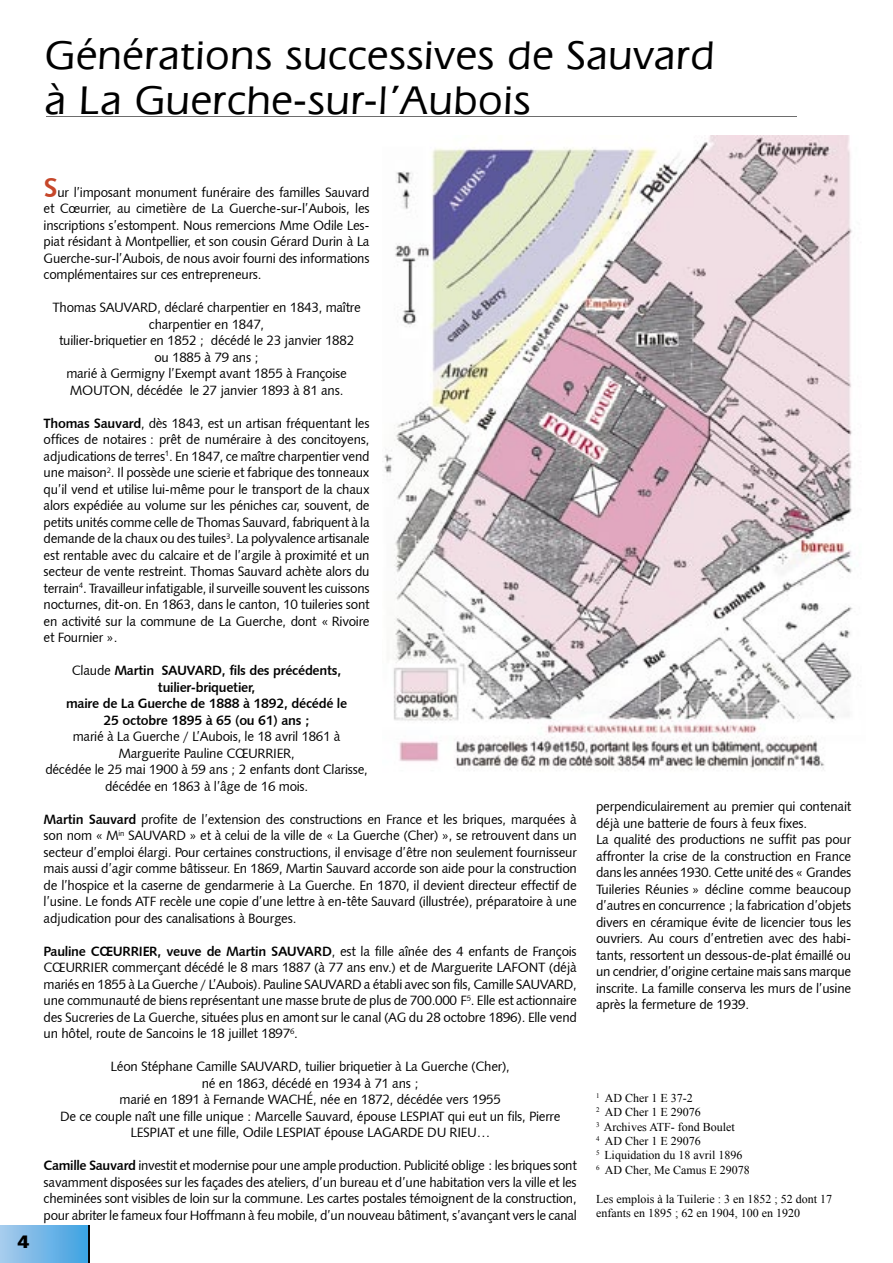
<style>
.page{position:relative;width:893px;height:1263px;background:#fff}
.page>*{position:absolute;margin:0;border:0;box-sizing:border-box;transform-origin:0 0}
.t1{font:500 42px/45px "Eras IT Cby BT";letter-spacing:.025em;color:#000}
.t2{font:18px "USA Black Plain";color:#000}
.t3{font:13.5px/16.5px "Humanist 531 BT Roman A";letter-spacing:-.02em;color:#000;text-align:justify}
.t4{font:13.5px/16.5px "Humanist 531 BT Bold A";letter-spacing:-.02em;color:#000;text-align:center}
.t5{font:12px/14.4px "Times New Roman";color:#000}
.s1{font-family:"Humanist 531 BT Bold A";font-size:27px;color:#c6472a}
.s2{font-family:"Humanist 531 BT Bold A"}
.s3{font-family:"Humanist 531 BT Roman A"}
</style>
<div class="page">
<hr style="left:46px;top:116px;width:751px;height:1px;background:#6d6d6d">
<img style="left:382px;top:135px;width:471px;height:636px">
<div style="left:0;top:1225px;width:89px;height:38px;background:linear-gradient(to right,#a9cbec,#3ba2e3)"></div>
<h1 class="t1" style="left:45px;top:32px;width:671px">Générations successives de Sauvard à La Guerche-sur-l’Aubois</h1>
<h2 class="t2" style="left:17px;top:1231px;width:14px">4</h2>
<p class="t3" style="left:44px;top:183px;width:328px"><span class="s1">S</span>ur l’imposant monument funéraire des familles Sauvard et Cœurrier, au cimetière de La Guerche-sur-l’Aubois, les inscriptions s’estompent. Nous remercions Mme Odile Les&shy;piat résidant à Montpellier, et son cousin Gérard Durin à La Guerche-sur-l’Aubois, de nous avoir fourni des informations complémentaires sur ces entrepreneurs.</p>
<p class="t3" style="left:52px;top:299px;width:310px;text-align:center">Thomas SAUVARD, déclaré charpentier en 1843, maître charpentier en 1847,<br>tuilier-briquetier en 1852 ; décédé le 23 janvier 1882 ou 1885 à 79 ans ;<br>marié à Germigny l’Exempt avant 1855 à Françoise MOUTON, décédée le 27 janvier 1893 à 81 ans.</p>
<p class="t3" style="left:44px;top:414px;width:328px"><span class="s2">Thomas Sauvard</span>, dès 1843, est un artisan fréquentant les offices de notaires : prêt de numéraire à des concitoyens, adjudications de terres<sup>1</sup>. En 1847, ce maître charpentier vend une maison<sup>2</sup>. Il possède une scierie et fabrique des tonneaux qu’il vend et utilise lui-même pour le transport de la chaux alors expédiée au volume sur les péniches car, souvent, de petits unités comme celle de Thomas Sauvard, fabriquent à la demande de la chaux ou des tuiles<sup>3</sup>. La polyvalence artisanale est rentable avec du calcaire et de l’argile à proximité et un secteur de vente restreint. Thomas Sauvard achète alors du terrain<sup>4</sup>. Travailleur infatigable, il surveille souvent les cuissons nocturnes, dit-on. En 1863, dans le canton, 10 tuileries sont en activité sur la commune de La Guerche, dont « Rivoire et Fournier ».</p>
<p class="t4" style="left:66px;top:662px;width:283px"><span class="s3">Claude</span> Martin SAUVARD, fils des précédents, tuilier-briquetier,<br>maire de La Guerche de 1888 à 1892, décédé le 25 octobre 1895 à 65 (ou 61) ans ;</p>
<p class="t3" style="left:45px;top:728px;width:324px;text-align:center">marié à La Guerche / L’Aubois, le 18 avril 1861 à Marguerite Pauline CŒURRIER,<br>décédée le 25 mai 1900 à 59 ans ; 2 enfants dont Clarisse, décédée en 1863 à l’âge de 16 mois.</p>
<p class="t3" style="left:44px;top:810px;width:535px"><span class="s2">Martin Sauvard</span> profite de l’extension des constructions en France et les briques, marquées à son nom « M<sup>in</sup> SAUVARD » et à celui de la ville de « La Guerche (Cher) », se retrouvent dans un secteur d’emploi élargi. Pour certaines constructions, il envisage d’être non seulement fournisseur mais aussi d’agir comme bâtisseur. En 1869, Martin Sauvard accorde son aide pour la construction de l’hospice et la caserne de gendarmerie à La Guerche. En 1870, il devient directeur effectif de l’usine. Le fonds ATF recèle une copie d’une lettre à en-tête Sauvard (illustrée), préparatoire à une adjudication pour des canalisations à Bourges.</p>
<p class="t3" style="left:44px;top:942px;width:535px"><span class="s2">Pauline CŒURRIER, veuve de Martin SAUVARD</span>, est la fille aînée des 4 enfants de François CŒURRIER commerçant décédé le 8 mars 1887 (à 77 ans env.) et de Marguerite LAFONT (déjà mariés en 1855 à La Guerche / L’Aubois). Pauline SAUVARD a établi avec son fils, Camille SAUVARD, une communauté de biens représentant une masse brute de plus de 700.000 F<sup>5</sup>. Elle est actionnaire des Sucreries de La Guerche, situées plus en amont sur le canal (AG du 28 octobre 1896). Elle vend un hôtel, route de Sancoins le 18 juillet 1897<sup>6</sup>.</p>
<p class="t3" style="left:60px;top:1058px;width:502px;text-align:center">Léon Stéphane Camille SAUVARD, tuilier briquetier à La Guerche (Cher),<br>né en 1863, décédé en 1934 à 71 ans ;<br>marié en 1891 à Fernande WACHÉ, née en 1872, décédée vers 1955<br>De ce couple naît une fille unique : Marcelle Sauvard, épouse LESPIAT qui eut un fils, Pierre LESPIAT et une fille, Odile LESPIAT épouse LAGARDE DU RIEU…</p>
<p class="t3" style="left:44px;top:1157px;width:535px"><span class="s2">Camille Sauvard</span> investit et modernise pour une ample production. Publicité oblige : les briques sont savamment disposées sur les façades des ateliers, d’un bureau et d’une habitation vers la ville et les cheminées sont visibles de loin sur la commune. Les cartes postales témoignent de la construction, pour abriter le fameux four Hoffmann à feu mobile, d’un nouveau bâtiment, s’avançant vers le canal</p>
<p class="t3" style="left:596px;top:798px;width:257px;text-align:left">perpendiculairement au premier qui contenait déjà une batterie de fours à feux fixes.<br>La qualité des productions ne suffit pas pour affronter la crise de la construction en France dans les années 1930. Cette unité des « Grandes Tuileries Réunies » décline comme beaucoup d’autres en concurrence ; la fabrication d’objets divers en céramique évite de licencier tous les ouvriers. Au cours d’entretien avec des habi&shy;tants, ressortent un dessous-de-plat émaillé ou un cendrier, d’origine certaine mais sans marque inscrite. La famille conserva les murs de l’usine après la fermeture de 1939.</p>
<p class="t5" style="left:596px;top:1090px;width:155px"><sup>1</sup> AD Cher 1 E 37-2<br><sup>2</sup> AD Cher 1 E 29076<br><sup>3</sup> Archives ATF- fond Boulet<br><sup>4</sup> AD Cher 1 E 29076<br><sup>5</sup> Liquidation du 18 avril 1896<br><sup>6</sup> AD Cher, Me Camus E 29078</p>
<p class="t5" style="left:596px;top:1191px;width:237px">Les emplois à la Tuilerie : 3 en 1852 ; 52 dont 17 enfants en 1895 ; 62 en 1904, 100 en 1920</p>
</div>
